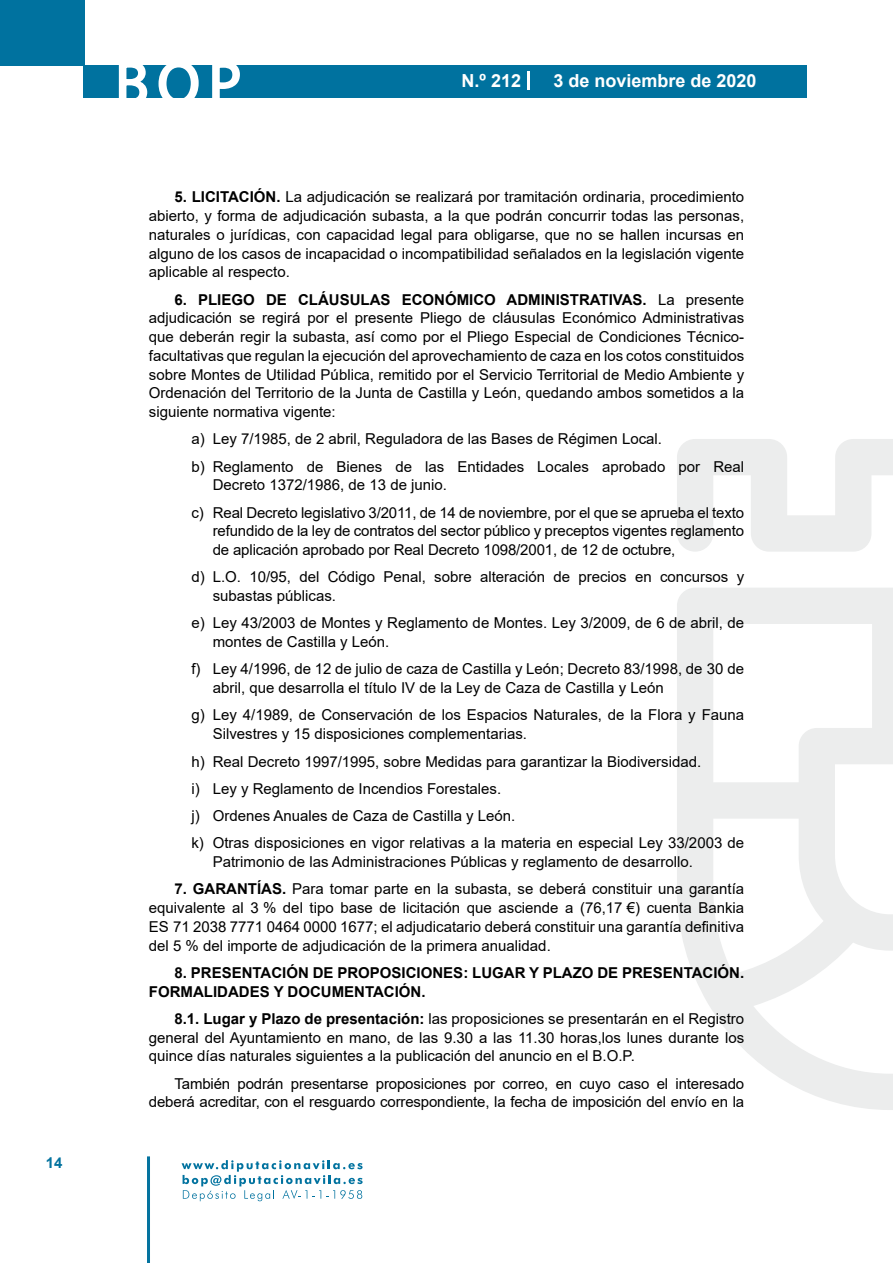
<style>
.page{position:relative;width:893px;height:1263px;background:#fff}
.page>*{position:absolute;margin:0;border:0;box-sizing:border-box;transform-origin:0 0}
.t1{font:500 61.5px "Avant Garde";color:#fff}
.t2{font:700 18px "Arial";color:#fff}
.t3{font:15px/18.8px "Arial";color:#000}
.t4{font:700 15px/18.8px "Arial";color:#000}
.t5{font:700 15px "Arial";color:#04739f}
.s1{font-weight:700}
</style>
<div class="page">
<div style="left:0;top:0;width:85px;height:65px;background:#00729f"></div>
<div style="left:84px;top:65px;width:723px;height:33px;background:#00729f"></div>
<svg style="left:118px;top:65px;width:30px;height:33px"></svg>
<svg style="left:158px;top:65px;width:41px;height:33px"></svg>
<svg style="left:212px;top:65px;width:28px;height:33px"></svg>
<svg style="left:182px;top:1160px;width:181px;height:41px"></svg>
<hr style="left:147px;top:1156px;width:3px;height:107px;background:#04739f">
<svg style="left:528px;top:71px;width:2px;height:19px"></svg>
<svg style="left:677px;top:439px;width:216px;height:671px"></svg>
<p class="t5" style="left:46px;top:1152px;width:18px">14</p>
<h1 class="t1" style="left:115px;top:46px;width:128px">BOP</h1>
<p class="t2" style="left:462px;top:68px;width:61px">N.º 212</p>
<p class="t2" style="left:553px;top:68px;width:205px">3 de noviembre de 2020</p>
<p class="t3" style="left:149px;top:188px;width:597px;text-align:justify;text-indent:26px"><span class="s1">5. LICITACIÓN.</span> La adjudicación se realizará por tramitación ordinaria, procedimiento abierto, y forma de adjudicación subasta, a la que podrán concurrir todas las personas, naturales o jurídicas, con capacidad legal para obligarse, que no se hallen incursas en alguno de los casos de incapacidad o incompatibilidad señalados en la legislación vigente aplicable al respecto.</p>
<p class="t3" style="left:149px;top:290px;width:597px;text-align:justify;text-indent:26px"><span class="s1">6. PLIEGO DE CLÁUSULAS ECONÓMICO ADMINISTRATIVAS.</span> La presente adjudicación se regirá por el presente Pliego de cláusulas Económico Administrativas que deberán regir la subasta, así como por el Pliego Especial de Condiciones Técnico&shy;facultativas que regulan la ejecución del aprovechamiento de caza en los cotos constituidos sobre Montes de Utilidad Pública, remitido por el Servicio Territorial de Medio Ambiente y Ordenación del Territorio de la Junta de Castilla y León, quedando ambos sometidos a la siguiente normativa vigente:</p>
<p class="t3" style="left:191px;top:425px;width:554px;line-height:27.3px">a) Ley 7/1985, de 2 abril, Reguladora de las Bases de Régimen Local.<br>b) Reglamento de Bienes de las Entidades Locales aprobado por Real</p>
<p class="t3" style="left:191px;top:471px;width:554px;line-height:27.3px;text-indent:21px">Decreto 1372/1986, de 13 de junio.<br>c) Real Decreto legislativo 3/2011, de 14 de noviembre, por el que se aprueba el texto</p>
<p class="t3" style="left:213px;top:522px;width:533px">refundido de la ley de contratos del sector público y preceptos vigentes reglamento de aplicación aprobado por Real Decreto 1098/2001, de 12 de octubre,</p>
<p class="t3" style="left:213px;top:568px;width:533px;text-indent:-21px">d) L.O. 10/95, del Código Penal, sobre alteración de precios en concursos y subastas públicas.</p>
<p class="t3" style="left:213px;top:614px;width:533px;text-indent:-21px">e) Ley 43/2003 de Montes y Reglamento de Montes. Ley 3/2009, de 6 de abril, de montes de Castilla y León.</p>
<p class="t3" style="left:213px;top:660px;width:533px;text-indent:-21px">f) Ley 4/1996, de 12 de julio de caza de Castilla y León; Decreto 83/1998, de 30 de abril, que desarrolla el título IV de la Ley de Caza de Castilla y León</p>
<p class="t3" style="left:213px;top:706px;width:533px;text-indent:-21px">g) Ley 4/1989, de Conservación de los Espacios Naturales, de la Flora y Fauna<br>Silvestres y 15 disposiciones complementarias.</p>
<p class="t3" style="left:191px;top:747px;width:554px;line-height:27.3px">h) Real Decreto 1997/1995, sobre Medidas para garantizar la Biodiversidad.<br>i) Ley y Reglamento de Incendios Forestales.<br>j) Ordenes Anuales de Caza de Castilla y León.<br>k) Otras disposiciones en vigor relativas a la materia en especial Ley 33/2003 de</p>
<p class="t3" style="left:213px;top:852px;width:482px">Patrimonio de las Administraciones Públicas y reglamento de desarrollo.</p>
<p class="t3" style="left:149px;top:879px;width:597px;text-align:justify;text-indent:26px"><span class="s1">7. GARANTÍAS.</span> Para tomar parte en la subasta, se deberá constituir una garantía equivalente al 3 % del tipo base de licitación que asciende a (76,17 €) cuenta Bankia ES 71 2038 7771 0464 0000 1677; el adjudicatario deberá constituir una garantía definitiva del 5 % del importe de adjudicación de la primera anualidad.</p>
<p class="t4" style="left:149px;top:963px;width:597px;text-indent:26px">8. PRESENTACIÓN DE PROPOSICIONES: LUGAR Y PLAZO DE PRESENTACIÓN.<br>FORMALIDADES Y DOCUMENTACIÓN.</p>
<p class="t3" style="left:149px;top:1009px;width:597px;text-align:justify;text-indent:26px"><span class="s1">8.1. Lugar y Plazo de presentación:</span> las proposiciones se presentarán en el Registro general del Ayuntamiento en mano, de las 9.30 a las 11.30 horas,los lunes durante los quince días naturales siguientes a la publicación del anuncio en el B.O.P.</p>
<p class="t3" style="left:149px;top:1074px;width:597px;text-align:right">También podrán presentarse proposiciones por correo, en cuyo caso el interesado deberá acreditar, con el resguardo correspondiente, la fecha de imposición del envío en la</p>
</div>
